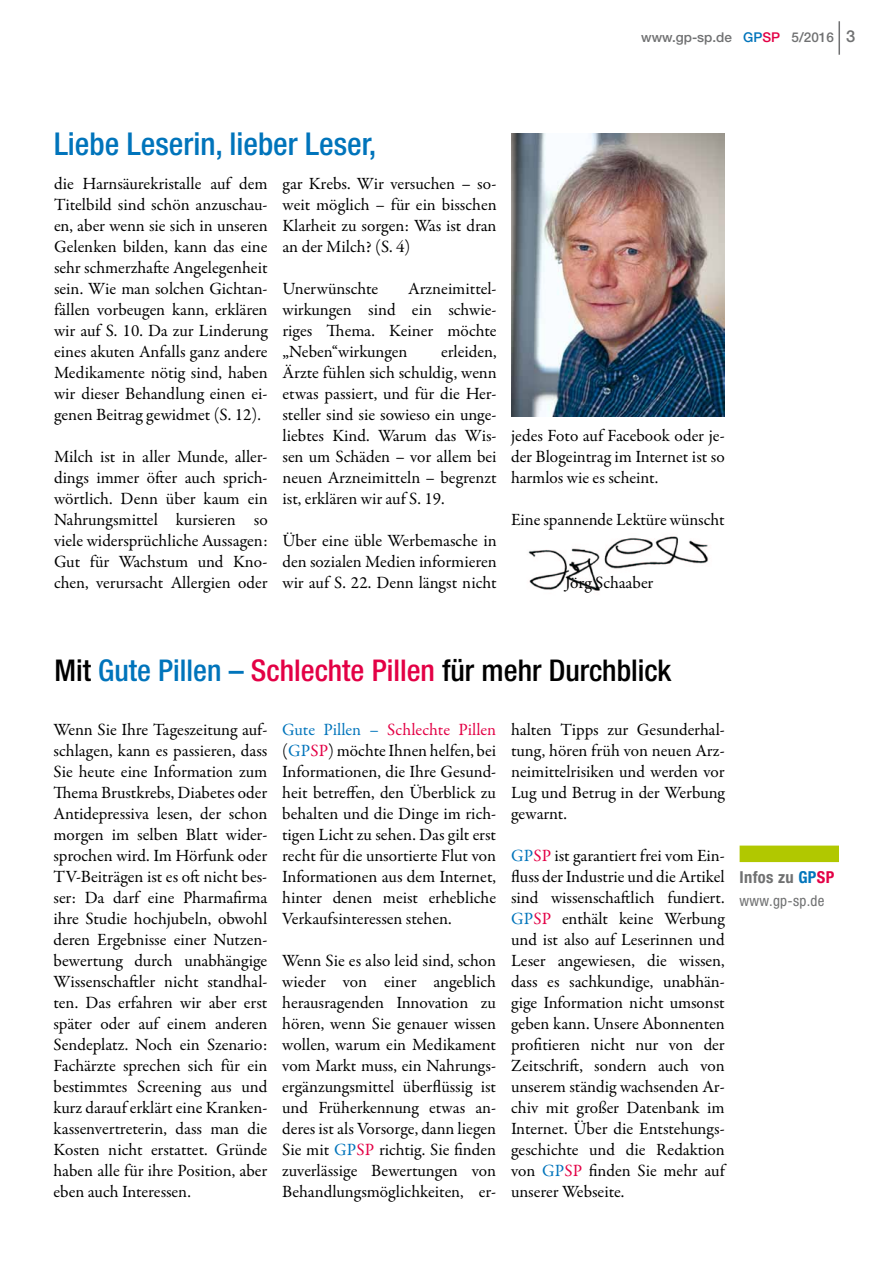
<style>
.page{position:relative;width:893px;height:1263px;background:#fff}
.page>*{position:absolute;margin:0;border:0;box-sizing:border-box;transform-origin:0 0}
.t1{font:500 condensed 31.5px "Helvetica Neue LT Std";color:#0074bb}
.t2{font:500 condensed 30px "Helvetica Neue LT Std";color:#000}
.t3{font:17.25px/21px "Garamond Premr Pro";letter-spacing:-.005em;color:#000;text-align:justify}
.t4{font:700 condensed 16.5px "Helvetica Neue LT";letter-spacing:.02em;color:#707172}
.t5{font:condensed 15px "Helvetica Neue LT";letter-spacing:.02em;color:#707172}
.t6{font:500 13.5px "Helvetica Neue LT";color:#707172}
.s1{color:#0074bb}
.s2{color:#e30045}
.s3{font-size:16.5px}
</style>
<div class="page">
<hr style="left:838px;top:21px;width:2px;height:34px;background:#707172">
<img style="left:528px;top:536px;width:181px;height:55px">
<div style="left:740px;top:845px;width:99px;height:17px;background:#b1c800"></div>
<img style="left:511px;top:134px;width:214px;height:282px">
<p class="t6" style="left:641px;top:29px;width:215px">www.gp-sp.de <span class="s1">GP</span><span class="s2">SP</span> 5/2016 <span class="s3">3</span></p>
<h1 class="t1" style="left:54px;top:125px;width:324px">Liebe Leserin, lieber Leser,</h1>
<p class="t3" style="left:54px;top:173px;width:215px">die Harnsäurekristalle auf dem Titelbild sind schön anzuschau&shy;en, aber wenn sie sich in unseren Gelenken bilden, kann das eine sehr schmerzhafte Angelegenheit sein. Wie man solchen Gichtan&shy;fällen vorbeugen kann, erklären wir auf S. 10. Da zur Linderung eines akuten Anfalls ganz andere Medikamente nötig sind, haben wir dieser Behandlung einen ei&shy;genen Beitrag gewidmet (S. 12).</p>
<p class="t3" style="left:54px;top:446px;width:215px">Milch ist in aller Munde, aller&shy;dings immer öfter auch sprich&shy;wörtlich. Denn über kaum ein Nahrungsmittel kursieren so viele widersprüchliche Aussagen:<br>Gut für Wachstum und Kno&shy;chen, verursacht Allergien oder</p>
<p class="t3" style="left:283px;top:173px;width:216px">gar Krebs. Wir versuchen – so&shy;weit möglich – für ein bisschen Klarheit zu sorgen: Was ist dran an der Milch? (S. 4)</p>
<p class="t3" style="left:283px;top:278px;width:97px">Unerwünschte</p>
<p class="t3" style="left:283px;top:278px;width:216px;text-indent:126px">Arzneimittel&shy;wirkungen sind ein schwie&shy;riges Thema. Keiner möchte „Neben“wirkungen</p>
<p class="t3" style="left:283px;top:341px;width:216px;text-indent:159px">erleiden, Ärzte fühlen sich schuldig, wenn etwas passiert, und für die Her&shy;steller sind sie sowieso ein unge&shy;liebtes Kind. Warum das Wis&shy;sen um Schäden – vor allem bei neuen Arzneimitteln – begrenzt ist, erklären wir auf S. 19.</p>
<p class="t3" style="left:283px;top:530px;width:216px">Über eine üble Werbemasche in den sozialen Medien informieren wir auf S. 22. Denn längst nicht</p>
<p class="t3" style="left:511px;top:425px;width:215px">jedes Foto auf Facebook oder je&shy;der Blogeintrag im Internet ist so harmlos wie es scheint.</p>
<p class="t3" style="left:511px;top:509px;width:215px">Eine spannende Lektüre wünscht</p>
<p class="t3" style="left:565px;top:572px;width:90px">Jörg Schaaber</p>
<h2 class="t2" style="left:54px;top:653px;width:619px">Mit <span class="s1">Gute Pillen –</span> <span class="s2">Schlechte Pillen</span> für mehr Durchblick</h2>
<p class="t3" style="left:54px;top:719px;width:215px">Wenn Sie Ihre Tageszeitung auf&shy;schlagen, kann es passieren, dass Sie heute eine Information zum Thema Brustkrebs, Diabetes oder Antidepressiva lesen, der schon morgen im selben Blatt wider&shy;sprochen wird. Im Hörfunk oder TV-Beiträgen ist es oft nicht bes&shy;ser: Da darf eine Pharmafirma ihre Studie hochjubeln, obwohl deren Ergebnisse einer Nutzen&shy;bewertung durch unabhängige Wissenschaftler nicht standhal&shy;ten. Das erfahren wir aber erst später oder auf einem anderen Sendeplatz. Noch ein Szenario:<br>Fachärzte sprechen sich für ein bestimmtes Screening aus und kurz darauf erklärt eine Kranken&shy;kassenvertreterin, dass man die Kosten nicht erstattet. Gründe haben alle für ihre Position, aber eben auch Interessen.</p>
<p class="t3" style="left:282px;top:719px;width:215px"><span class="s1">Gute Pillen –</span> <span class="s2">Schlechte Pillen </span>(<span class="s1">GP</span><span class="s2">SP</span>) möchte Ihnen helfen, bei Informationen, die Ihre Gesund&shy;heit betreffen, den Überblick zu behalten und die Dinge im rich&shy;tigen Licht zu sehen. Das gilt erst recht für die unsortierte Flut von Informationen aus dem Internet, hinter denen meist erhebliche Verkaufsinteressen stehen.</p>
<p class="t3" style="left:282px;top:950px;width:215px">Wenn Sie es also leid sind, schon wieder von einer angeblich herausragenden Innovation zu hören, wenn Sie genauer wissen wollen, warum ein Medikament vom Markt muss, ein Nahrungs&shy;ergänzungsmittel überflüssig ist und Früherkennung etwas an&shy;deres ist als Vorsorge, dann liegen Sie mit <span class="s1">GP</span><span class="s2">SP</span> richtig. Sie finden zuverlässige Bewertungen von Behandlungsmöglichkeiten, er-</p>
<p class="t3" style="left:511px;top:719px;width:215px">halten Tipps zur Gesunderhal&shy;tung, hören früh von neuen Arz&shy;neimittelrisiken und werden vor Lug und Betrug in der Werbung gewarnt.</p>
<p class="t3" style="left:511px;top:845px;width:215px"><span class="s1">GP</span><span class="s2">SP</span> ist garantiert frei vom Ein&shy;fluss der Industrie und die Artikel sind wissenschaftlich fundiert.<br><span class="s1">GP</span><span class="s2">SP</span> enthält keine Werbung und ist also auf Leserinnen und Leser angewiesen, die wissen, dass es sachkundige, unabhän&shy;gige Information nicht umsonst geben kann. Unsere Abonnenten profitieren nicht nur von der Zeitschrift, sondern auch von unserem ständig wachsenden Ar&shy;chiv mit großer Datenbank im Internet. Über die Entstehungs&shy;geschichte und die Redaktion von <span class="s1">GP</span><span class="s2">SP</span> finden Sie mehr auf unserer Webseite.</p>
<p class="t4" style="left:740px;top:867px;width:96px">Infos zu <span class="s1">GP</span><span class="s2">SP</span></p>
<p class="t5" style="left:740px;top:892px;width:86px">www.gp-sp.de</p>
</div>
